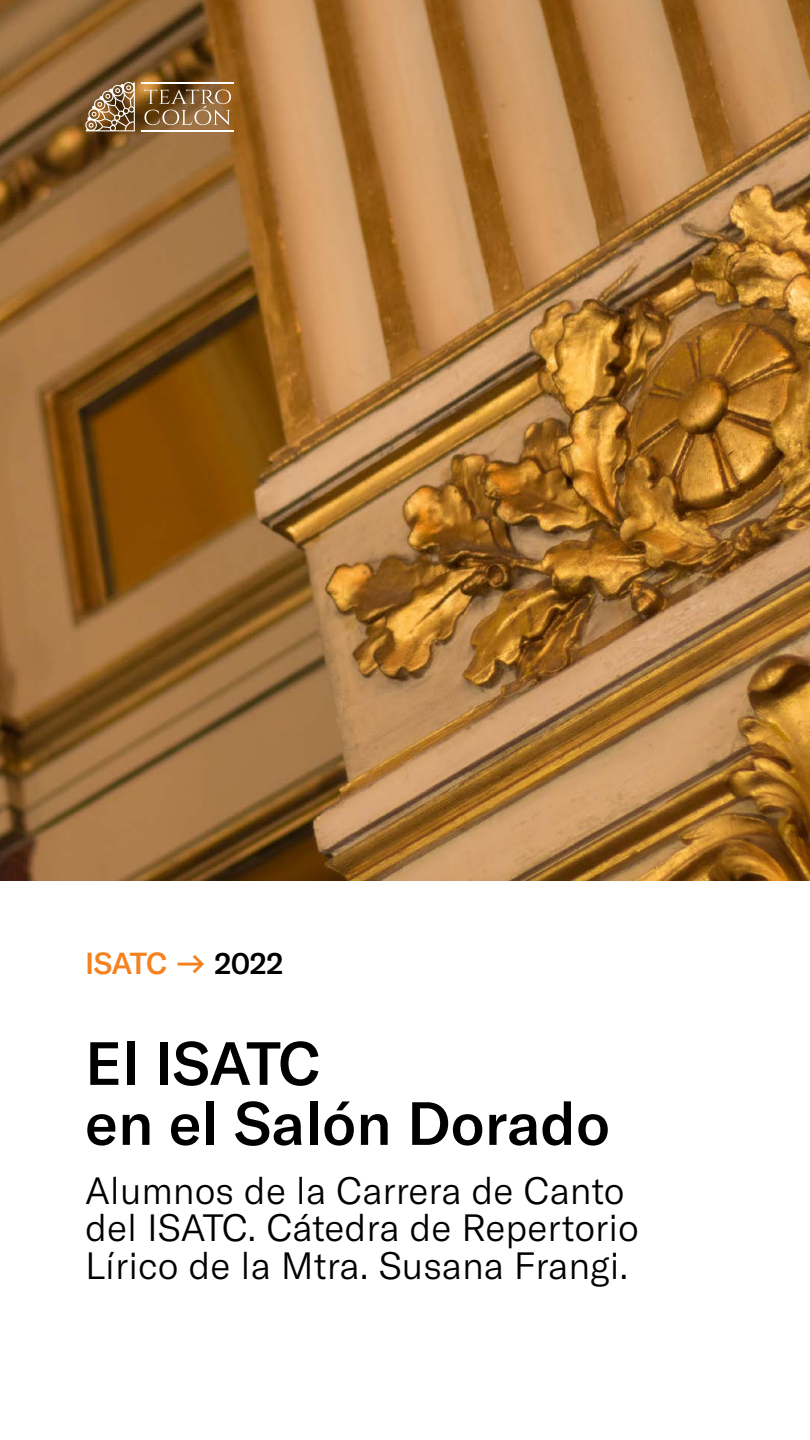
<style>
.page{position:relative;width:810px;height:1440px;background:#fff}
.page>*{position:absolute;margin:0;border:0;box-sizing:border-box;transform-origin:0 0}
.t1{font:500 60px/60px "GT America";color:#000}
.t2{font:300 37.5px/37.5px "GT America";color:#000}
.t3{font:500 30px "GT America";letter-spacing:-.02em;color:#f58220}
.s1{color:#000}
</style>
<div class="page">
<img style="left:0;top:0;width:810px;height:880px">
<svg style="left:144px;top:89px;width:87px;height:36px;background:#937149"></svg>
<svg style="left:85px;top:82px;width:50px;height:49px;background:#967b5d"></svg>
<hr style="left:141px;top:130px;width:93px;height:1px;background:#fff">
<hr style="left:141px;top:82px;width:93px;height:1px;background:#fff">
<p class="t3" style="left:85px;top:945px;width:200px">ISATC → <span class="s1">2022</span></p>
<h1 class="t1" style="left:85px;top:1033px;width:526px">El ISATC<br>en el Salón Dorado</h1>
<p class="t2" style="left:85px;top:1172px;width:555px">Alumnos de la Carrera de Canto del ISATC. Cátedra de Repertorio<br>Lírico de la Mtra. Susana Frangi.</p>
</div>
